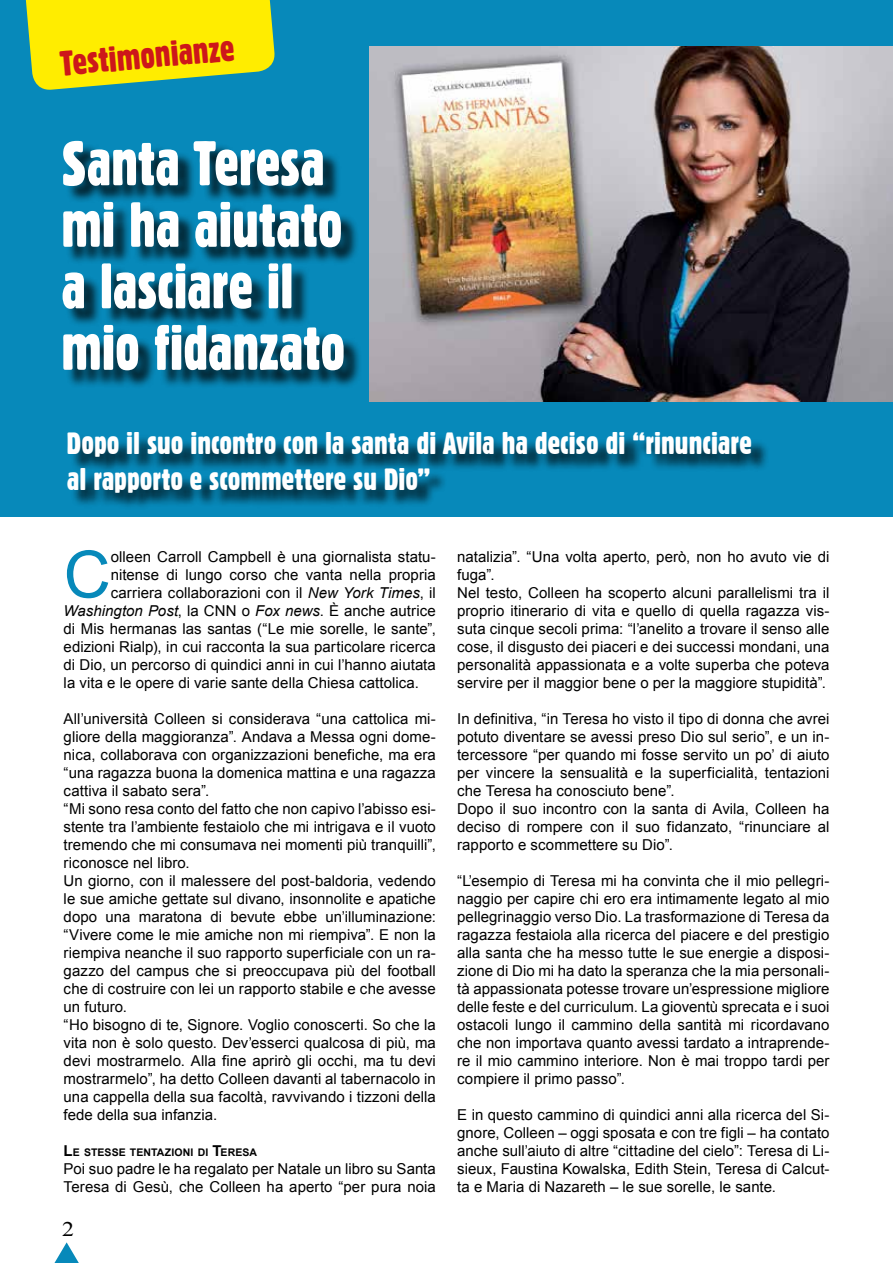
<style>
.page{position:relative;width:893px;height:1263px;background:#fff}
.page>*{position:absolute;margin:0;border:0;box-sizing:border-box;transform-origin:0 0}
.t1{font:65.25px "Arial";color:#0789ba}
.t2{font:61.5px/61.5px "Gothic 821 Condensed BT";letter-spacing:-.005em;color:#fff}
.t3{font:34.5px "Gothic 821 Condensed BT";color:#cd171a}
.t4{font:30px/36px "Gothic 821 Condensed BT";color:#fff}
.t5{font:20.7px "Times New Roman";color:#000;scale:1.16 1}
.t6{font:15px/18px "Arial";letter-spacing:.005em;color:#000}
.t7{font:italic 15px "Arial";color:#000}
.t8{font:700 10.5px "Arial";letter-spacing:.005em;color:#000}
.s1{font-style:italic}
.s2{font-style:normal}
.s3{font-size:15px}
</style>
<div class="page">
<svg style="left:54px;top:1242px;width:25px;height:21px"></svg>
<div style="left:0;top:0;width:892px;height:517px;background:#0789ba"></div>
<div style="left:65px;top:143px;width:297px;height:246px;background:#000;opacity:.75"></div>
<img style="left:370px;top:46px;width:523px;height:356px">
<div style="left:70px;top:434px;width:700px;height:77px;background:#000;opacity:.75"></div>
<svg style="left:25px;top:0;width:250px;height:90px;background:#dedf18"></svg>
<h3 class="t3" style="left:59px;top:43px;width:176px;rotate:-5deg">Testimonianze</h3>
<h2 class="t2" style="left:61px;top:132px;width:286px">Santa Teresa mi ha aiutato a lasciare il mio fidanzato</h2>
<h3 class="t4" style="left:67px;top:425px;width:686px">Dopo il suo incontro con la santa di Avila ha deciso di “rinunciare al rapporto e scommettere su Dio”</h3>
<h1 class="t1" style="left:64px;top:532px;width:49px">C</h1>
<p class="t6" style="left:111px;top:547px;width:327px">olleen Carroll Campbell è una giornalista statu-</p>
<p class="t6" style="left:111px;top:565px;width:327px">nitense di lungo corso che vanta nella propria</p>
<p class="t6" style="left:111px;top:583px;width:327px">carriera collaborazioni con il <span class="s1">New York Times</span>, il</p>
<p class="t7" style="left:64px;top:600px;width:374px">Washington Post<span class="s2">, la CNN o</span> Fox news<span class="s2">. È anche autrice</span></p>
<p class="t6" style="left:64px;top:619px;width:374px">di Mis hermanas las santas (“Le mie sorelle, le sante”,</p>
<p class="t6" style="left:64px;top:637px;width:374px">edizioni Rialp), in cui racconta la sua particolare ricerca</p>
<p class="t6" style="left:64px;top:655px;width:374px">di Dio, un percorso di quindici anni in cui l’hanno aiutata</p>
<p class="t6" style="left:64px;top:673px;width:357px">la vita e le opere di varie sante della Chiesa cattolica.</p>
<p class="t6" style="left:64px;top:709px;width:374px">All’università Colleen si considerava “una cattolica mi&shy;gliore della maggioranza”. Andava a Messa ogni dome&shy;nica, collaborava con organizzazioni benefiche, ma era “una ragazza buona la domenica mattina e una ragazza cattiva il sabato sera”.<br>“Mi sono resa conto del fatto che non capivo l’abisso esi&shy;stente tra l’ambiente festaiolo che mi intrigava e il vuoto tremendo che mi consumava nei momenti più tranquilli”, riconosce nel libro.<br>Un giorno, con il malessere del post-baldoria, vedendo le sue amiche gettate sul divano, insonnolite e apatiche dopo una maratona di bevute ebbe un’illuminazione: “Vivere come le mie amiche non mi riempiva”. E non la riempiva neanche il suo rapporto superficiale con un ra&shy;gazzo del campus che si preoccupava più del football che di costruire con lei un rapporto stabile e che avesse un futuro.<br>“Ho bisogno di te, Signore. Voglio conoscerti. So che la vita non è solo questo. Dev’esserci qualcosa di più, ma devi mostrarmelo. Alla fine aprirò gli occhi, ma tu devi mostrarmelo”, ha detto Colleen davanti al tabernacolo in una cappella della sua facoltà, ravvivando i tizzoni della fede della sua infanzia.</p>
<p class="t8" style="left:64px;top:1145px;width:195px"><span class="s3">L</span>E STESSE TENTAZIONI DI <span class="s3">T</span>ERESA</p>
<p class="t6" style="left:64px;top:1159px;width:374px">Poi suo padre le ha regalato per Natale un libro su Santa<br>Teresa di Gesù, che Colleen ha aperto “per pura noia</p>
<h3 class="t5" style="left:62px;top:1215px;width:12px">2</h3>
<p class="t6" style="left:457px;top:547px;width:374px">natalizia”. “Una volta aperto, però, non ho avuto vie di fuga”.<br>Nel testo, Colleen ha scoperto alcuni parallelismi tra il proprio itinerario di vita e quello di quella ragazza vis&shy;suta cinque secoli prima: “l’anelito a trovare il senso alle cose, il disgusto dei piaceri e dei successi mondani, una personalità appassionata e a volte superba che poteva servire per il maggior bene o per la maggiore stupidità”.</p>
<p class="t6" style="left:457px;top:709px;width:374px">In definitiva, “in Teresa ho visto il tipo di donna che avrei potuto diventare se avessi preso Dio sul serio”, e un in&shy;tercessore “per quando mi fosse servito un po’ di aiuto per vincere la sensualità e la superficialità, tentazioni che Teresa ha conosciuto bene”.<br>Dopo il suo incontro con la santa di Avila, Colleen ha deciso di rompere con il suo fidanzato, “rinunciare al rapporto e scommettere su Dio”.</p>
<p class="t6" style="left:457px;top:871px;width:374px;text-align:justify">“L’esempio di Teresa mi ha convinta che il mio pellegri&shy;naggio per capire chi ero era intimamente legato al mio pellegrinaggio verso Dio. La trasformazione di Teresa da ragazza festaiola alla ricerca del piacere e del prestigio alla santa che ha messo tutte le sue energie a disposi&shy;zione di Dio mi ha dato la speranza che la mia personali&shy;tà appassionata potesse trovare un’espressione migliore delle feste e del curriculum. La gioventù sprecata e i suoi ostacoli lungo il cammino della santità mi ricordavano che non importava quanto avessi tardato a intraprende&shy;re il mio cammino interiore. Non è mai troppo tardi per compiere il primo passo”.</p>
<p class="t6" style="left:457px;top:1105px;width:374px;text-align:justify">E in questo cammino di quindici anni alla ricerca del Si&shy;gnore, Colleen – oggi sposata e con tre figli – ha contato anche sull’aiuto di altre “cittadine del cielo”: Teresa di Li&shy;sieux, Faustina Kowalska, Edith Stein, Teresa di Calcut&shy;ta e Maria di Nazareth – le sue sorelle, le sante.</p>
</div>
